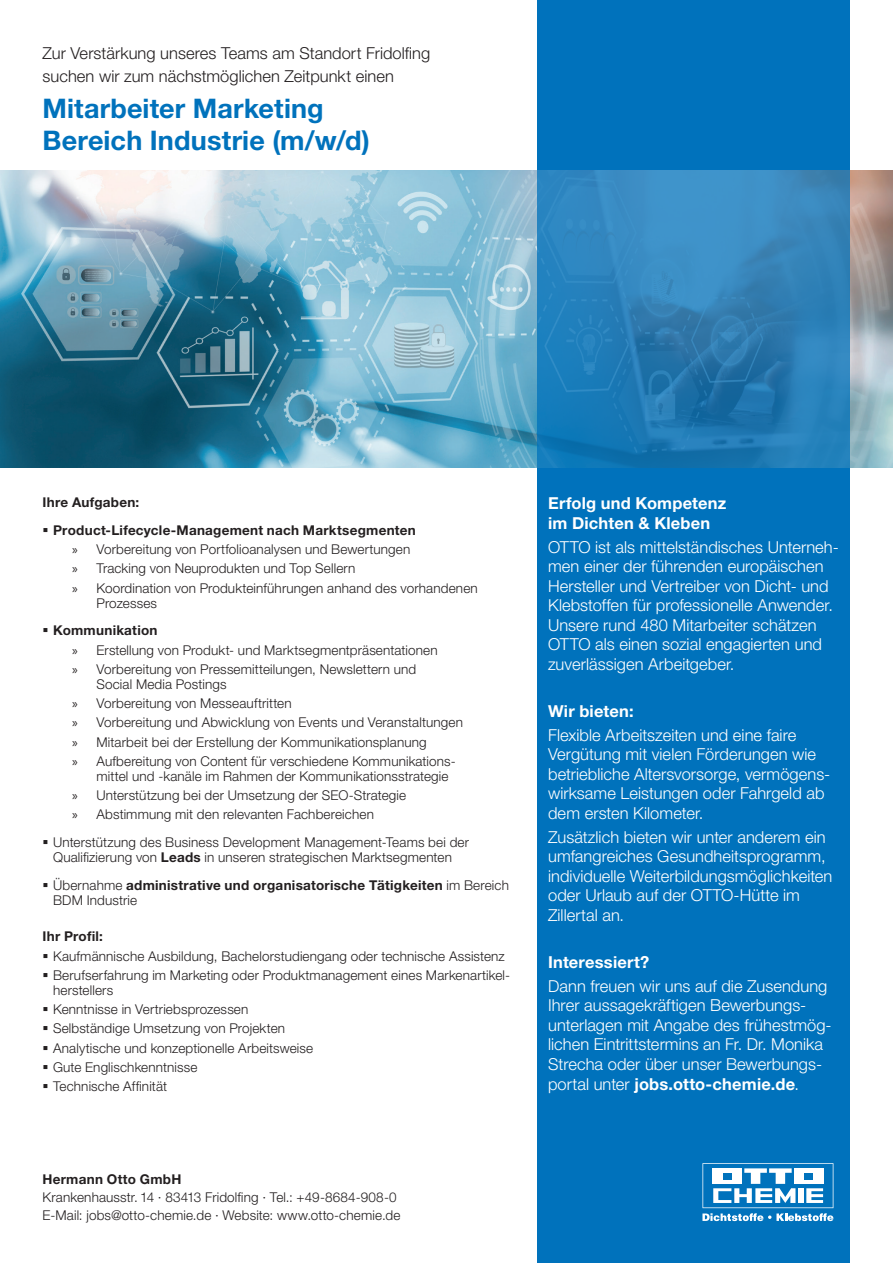
<style>
.page{position:relative;width:893px;height:1263px;background:#fff}
.page>*{position:absolute;margin:0;border:0;box-sizing:border-box;transform-origin:0 0}
.t1{font:700 27px/31.5px "Helvetica Neue LT Pro";letter-spacing:.005em;color:#0072bc}
.t2{font:300 16.5px/19.5px "Helvetica Neue LT Pro";letter-spacing:.005em;color:#fff}
.t3{font:300 16.5px/23.7px "Helvetica Neue LT Pro";color:#231f20}
.t4{font:700 16.5px/19.5px "Helvetica Neue LT Pro";letter-spacing:.01em;color:#fff}
.t5{font:300 13.5px/19.2px "Helvetica Neue LT Pro";letter-spacing:.01em;color:#231f20}
.t6{font:700 13.5px/27.8px "Helvetica Neue LT Pro";letter-spacing:.02em;color:#231f20}
.s1{font-family:"Myriad Pro";font-weight:400}
.s2{font-weight:700}
.s3{font-weight:300}
</style>
<div class="page">
<div style="left:537px;top:0;width:313px;height:1263px;background:#0072bc"></div>
<svg style="left:702px;top:1163px;width:131px;height:58px"></svg>
<img style="left:0;top:170px;width:893px;height:298px">
<svg style="left:537px;top:170px;width:313px;height:298px;background:#2b81b9"></svg>
<p class="t3" style="left:43px;top:40px;width:389px">Zur Verstärkung unseres Teams am Standort Fridolfing suchen wir zum nächstmöglichen Zeitpunkt einen</p>
<h1 class="t1" style="left:43px;top:92px;width:329px">Mitarbeiter Marketing<br>Bereich Industrie (m/w/d)</h1>
<p class="t6" style="left:53px;top:488px;width:364px;text-indent:-11px">Ihre Aufgaben:<br>Product-Lifecycle-Management nach Marktsegmenten</p>
<p class="t5" style="left:72px;top:539px;width:407px"><span class="s1">»</span> Vorbereitung von Portfolioanalysen und Bewertungen<br><span class="s1">»</span> Tracking von Neuprodukten und Top Sellern<br><span class="s1">»</span> Koordination von Produkteinführungen anhand des vorhandenen</p>
<p class="t5" style="left:97px;top:593px;width:62px">Prozesses</p>
<p class="t5" style="left:72px;top:621px;width:367px;text-indent:-19px"><span class="s2">Kommunikation<br></span><span class="s1">»</span> Erstellung von Produkt- und Marktsegmentpräsentationen <span class="s1">»</span> Vorbereitung von Pressemitteilungen, Newslettern und</p>
<p class="t5" style="left:72px;top:674px;width:392px;text-indent:24px">Social Media Postings<br><span class="s1">»</span> Vorbereitung von Messeauftritten<br><span class="s1">»</span> Vorbereitung und Abwicklung von Events und Veranstaltungen <span class="s1">»</span> Mitarbeit bei der Erstellung der Kommunikationsplanung<br><span class="s1">»</span> Aufbereitung von Content für verschiedene Kommunikations-</p>
<p class="t5" style="left:72px;top:766px;width:378px;text-indent:24px">mittel und -kanäle im Rahmen der Kommunikationsstrategie <span class="s1">»</span> Unterstützung bei der Umsetzung der SEO-Strategie<br><span class="s1">»</span> Abstimmung mit den relevanten Fachbereichen</p>
<p class="t5" style="left:53px;top:835px;width:417px;line-height:15px">Unterstützung des Business Development Management-Teams bei der<br>Qualifizierung von <span class="s2">Leads</span> in unseren strategischen Marktsegmenten</p>
<p class="t6" style="left:53px;top:877px;width:457px;line-height:15px"><span class="s3">Übernahme</span> administrative und organisatorische Tätigkeiten <span class="s3">im Bereich<br>BDM Industrie</span></p>
<p class="t6" style="left:42px;top:922px;width:62px">Ihr Profil:</p>
<p class="t5" style="left:53px;top:946px;width:459px">Kaufmännische Ausbildung, Bachelorstudiengang oder technische Assistenz<br>Berufserfahrung im Marketing oder Produktmanagement eines Markenartikel-</p>
<p class="t5" style="left:53px;top:980px;width:262px">herstellers<br>Kenntnisse in Vertriebsprozessen<br>Selbständige Umsetzung von Projekten<br>Analytische und konzeptionelle Arbeitsweise<br>Gute Englischkenntnisse<br>Technische Affinität</p>
<p class="t6" style="left:43px;top:1165px;width:140px">Hermann Otto GmbH</p>
<p class="t5" style="left:43px;top:1188px;width:359px;line-height:18px">Krankenhausstr. 14 ∙ 83413 Fridolfing ∙ Tel.: +49-8684-908-0<br>E-Mail: jobs@otto-chemie.de ∙ Website: www.otto-chemie.de</p>
<p class="t4" style="left:548px;top:493px;width:180px">Erfolg und Kompetenz im Dichten &amp; Kleben</p>
<p class="t2" style="left:548px;top:537px;width:292px">OTTO ist als mittelständisches Unterneh&shy;men einer der führenden europäischen Hersteller und Vertreiber von Dicht- und Klebstoffen für professionelle Anwender.<br>Unsere rund 480 Mitarbeiter schätzen OTTO als einen sozial engagierten und zuverlässigen Arbeitgeber.</p>
<p class="t4" style="left:548px;top:701px;width:87px">Wir bieten:</p>
<p class="t2" style="left:548px;top:725px;width:284px">Flexible Arbeitszeiten und eine faire Vergütung mit vielen Förderungen wie betriebliche Altersvorsorge, vermögens&shy;wirksame Leistungen oder Fahrgeld ab dem ersten Kilometer.</p>
<p class="t2" style="left:548px;top:827px;width:286px">Zusätzlich bieten wir unter anderem ein umfangreiches Gesundheitsprogramm, individuelle Weiterbildungsmöglichkeiten oder Urlaub auf der OTTO-Hütte im Zillertal an.</p>
<p class="t4" style="left:548px;top:952px;width:103px">Interessiert?</p>
<p class="t2" style="left:548px;top:976px;width:285px">Dann freuen wir uns auf die Zusendung Ihrer aussagekräftigen Bewerbungs&shy;unterlagen mit Angabe des frühestmög&shy;lichen Eintrittstermins an Fr. Dr. Monika Strecha oder über unser Bewerbungs&shy;portal unter <span class="s2">jobs.otto-chemie.de</span>.</p>
</div>
